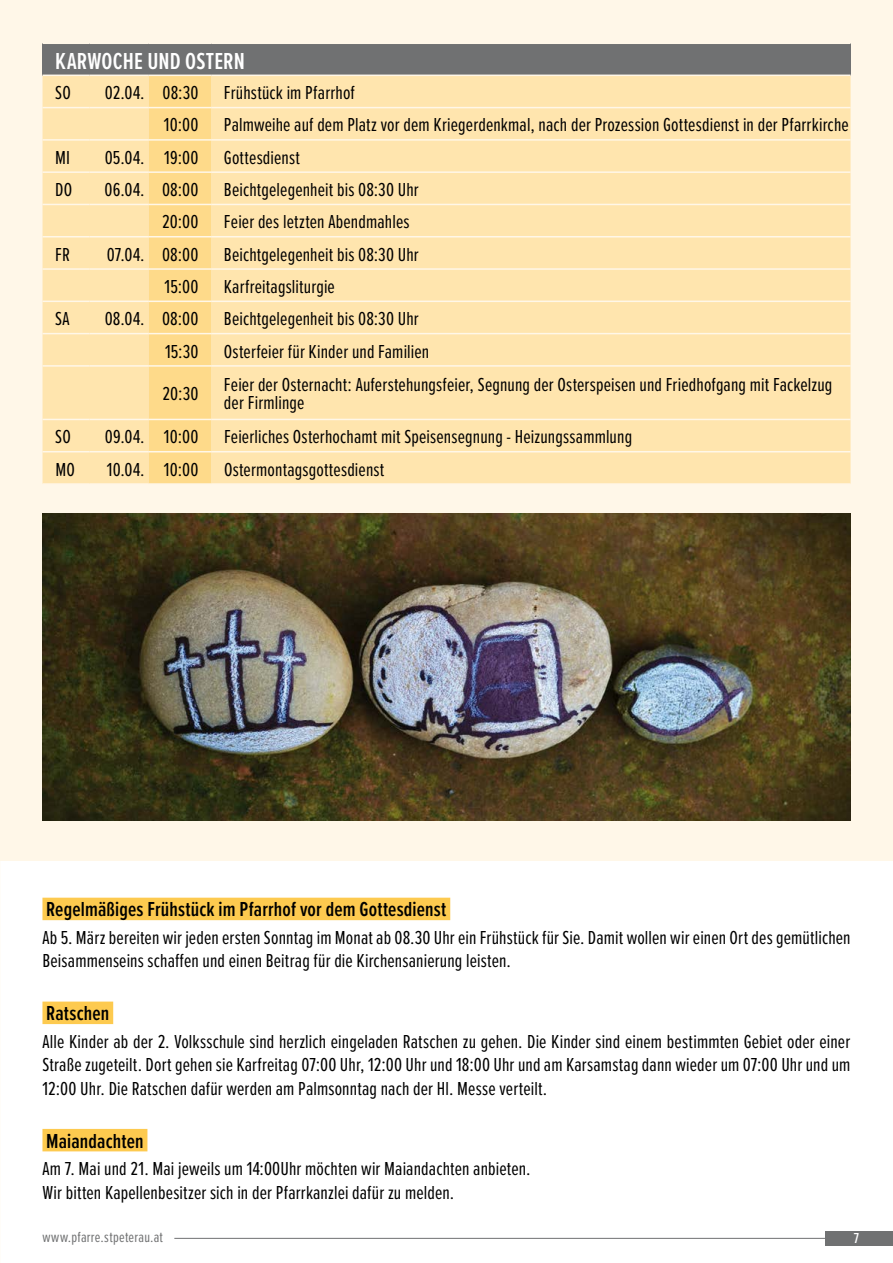
<style>
.page{position:relative;width:893px;height:1263px;background:#fff}
.page>*{position:absolute;margin:0;border:0;box-sizing:border-box;transform-origin:0 0}
.t1{font:600 24px "Proxima Nova Ex Cn";letter-spacing:.005em;color:#fff}
.t2{font:600 21px "Proxima Nova Ex Cn";letter-spacing:.01em;color:#000}
.t3{font:19.5px/23.4px "Proxima Nova Ex Cn";letter-spacing:.005em;color:#000}
.t4{font:15px "Proxima Nova Ex Cn";letter-spacing:.015em;color:#707172}
.t5{font:500 15px "Proxima Nova Ex Cn";color:#fff}
</style>
<div class="page">
<div style="left:0;top:0;width:893px;height:860px;background:#fff7e8"></div>
<div style="left:43px;top:43px;width:807px;height:32px;background:#707172"></div>
<div style="left:43px;top:76px;width:807px;height:407px;background:#ffe5ae"></div>
<div style="left:149px;top:76px;width:62px;height:407px;background:#feda8a"></div>
<hr style="left:43px;top:43px;width:46px;height:1px;background:#fff7e8">
<hr style="left:89px;top:43px;width:60px;height:1px;background:#fff7e8">
<hr style="left:149px;top:43px;width:62px;height:1px;background:#fff7e8">
<hr style="left:211px;top:43px;width:639px;height:1px;background:#fff7e8">
<hr style="left:43px;top:107px;width:46px;height:1px;background:#fff7e8">
<hr style="left:89px;top:107px;width:60px;height:1px;background:#fff7e8">
<hr style="left:149px;top:107px;width:62px;height:1px;background:#fff7e8">
<hr style="left:211px;top:107px;width:639px;height:1px;background:#fff7e8">
<hr style="left:43px;top:139px;width:46px;height:2px;background:#fff7e8">
<hr style="left:89px;top:139px;width:60px;height:2px;background:#fff7e8">
<hr style="left:149px;top:139px;width:62px;height:2px;background:#fff7e8">
<hr style="left:211px;top:139px;width:639px;height:2px;background:#fff7e8">
<hr style="left:43px;top:171px;width:46px;height:2px;background:#fff7e8">
<hr style="left:89px;top:171px;width:60px;height:2px;background:#fff7e8">
<hr style="left:149px;top:171px;width:62px;height:2px;background:#fff7e8">
<hr style="left:211px;top:171px;width:639px;height:2px;background:#fff7e8">
<hr style="left:43px;top:204px;width:46px;height:1px;background:#fff7e8">
<hr style="left:89px;top:204px;width:60px;height:1px;background:#fff7e8">
<hr style="left:149px;top:204px;width:62px;height:1px;background:#fff7e8">
<hr style="left:211px;top:204px;width:639px;height:1px;background:#fff7e8">
<hr style="left:43px;top:236px;width:46px;height:1px;background:#fff7e8">
<hr style="left:89px;top:236px;width:60px;height:1px;background:#fff7e8">
<hr style="left:149px;top:236px;width:62px;height:1px;background:#fff7e8">
<hr style="left:211px;top:236px;width:639px;height:1px;background:#fff7e8">
<hr style="left:43px;top:268px;width:46px;height:2px;background:#fff7e8">
<hr style="left:89px;top:268px;width:60px;height:2px;background:#fff7e8">
<hr style="left:149px;top:268px;width:62px;height:2px;background:#fff7e8">
<hr style="left:211px;top:268px;width:639px;height:2px;background:#fff7e8">
<hr style="left:43px;top:301px;width:46px;height:1px;background:#fff7e8">
<hr style="left:89px;top:301px;width:60px;height:1px;background:#fff7e8">
<hr style="left:149px;top:301px;width:62px;height:1px;background:#fff7e8">
<hr style="left:211px;top:301px;width:639px;height:1px;background:#fff7e8">
<hr style="left:43px;top:333px;width:46px;height:1px;background:#fff7e8">
<hr style="left:89px;top:333px;width:60px;height:1px;background:#fff7e8">
<hr style="left:149px;top:333px;width:62px;height:1px;background:#fff7e8">
<hr style="left:211px;top:333px;width:639px;height:1px;background:#fff7e8">
<hr style="left:43px;top:365px;width:46px;height:2px;background:#fff7e8">
<hr style="left:89px;top:365px;width:60px;height:2px;background:#fff7e8">
<hr style="left:149px;top:365px;width:62px;height:2px;background:#fff7e8">
<hr style="left:211px;top:365px;width:639px;height:2px;background:#fff7e8">
<hr style="left:43px;top:419px;width:46px;height:1px;background:#fff7e8">
<hr style="left:89px;top:419px;width:60px;height:1px;background:#fff7e8">
<hr style="left:149px;top:419px;width:62px;height:1px;background:#fff7e8">
<hr style="left:211px;top:419px;width:639px;height:1px;background:#fff7e8">
<hr style="left:43px;top:451px;width:46px;height:1px;background:#fff7e8">
<hr style="left:89px;top:451px;width:60px;height:1px;background:#fff7e8">
<hr style="left:149px;top:451px;width:62px;height:1px;background:#fff7e8">
<hr style="left:211px;top:451px;width:639px;height:1px;background:#fff7e8">
<div style="left:42px;top:898px;width:408px;height:22px;background:#fdca4f"></div>
<div style="left:42px;top:1001px;width:71px;height:23px;background:#fdca4f"></div>
<div style="left:42px;top:1129px;width:105px;height:22px;background:#fdca4f"></div>
<img style="left:43px;top:513px;width:807px;height:308px">
<hr style="left:174px;top:1238px;width:719px;height:1px;background:#707172">
<div style="left:825px;top:1231px;width:68px;height:15px;background:#707172"></div>
<p class="t1" style="left:55px;top:43px;width:191px">KARWOCHE UND OSTERN</p>
<p class="t3" style="left:55px;top:80px;width:17px">SO</p>
<p class="t3" style="left:105px;top:80px;width:95px">02.04. 08:30</p>
<p class="t3" style="left:224px;top:80px;width:133px">Frühstück im Pfarrhof</p>
<p class="t3" style="left:164px;top:112px;width:36px">10:00</p>
<p class="t3" style="left:224px;top:112px;width:626px">Palmweihe auf dem Platz vor dem Kriegerdenkmal, nach der Prozession Gottesdienst in der Pfarrkirche</p>
<p class="t3" style="left:55px;top:145px;width:16px">MI</p>
<p class="t3" style="left:105px;top:145px;width:95px">05.04. 19:00</p>
<p class="t3" style="left:224px;top:145px;width:78px">Gottesdienst</p>
<p class="t3" style="left:55px;top:177px;width:18px">DO</p>
<p class="t3" style="left:105px;top:177px;width:95px">06.04. 08:00</p>
<p class="t3" style="left:224px;top:177px;width:196px">Beichtgelegenheit bis 08:30 Uhr</p>
<p class="t3" style="left:162px;top:209px;width:38px">20:00</p>
<p class="t3" style="left:224px;top:209px;width:187px">Feier des letzten Abendmahles</p>
<p class="t3" style="left:55px;top:242px;width:16px">FR</p>
<p class="t3" style="left:107px;top:242px;width:93px">07.04. 08:00</p>
<p class="t3" style="left:224px;top:242px;width:196px">Beichtgelegenheit bis 08:30 Uhr</p>
<p class="t3" style="left:165px;top:274px;width:35px">15:00</p>
<p class="t3" style="left:224px;top:274px;width:112px">Karfreitagsliturgie</p>
<p class="t3" style="left:55px;top:306px;width:16px">SA</p>
<p class="t3" style="left:105px;top:306px;width:95px">08.04. 08:00</p>
<p class="t3" style="left:224px;top:306px;width:196px">Beichtgelegenheit bis 08:30 Uhr</p>
<p class="t3" style="left:165px;top:339px;width:35px">15:30</p>
<p class="t3" style="left:224px;top:339px;width:207px">Osterfeier für Kinder und Familien</p>
<p class="t3" style="left:163px;top:381px;width:37px">20:30</p>
<p class="t3" style="left:224px;top:375px;width:610px;line-height:18px">Feier der Osternacht: Auferstehungsfeier, Segnung der Osterspeisen und Friedhofgang mit Fackelzug der Firmlinge</p>
<p class="t3" style="left:55px;top:424px;width:17px">SO</p>
<p class="t3" style="left:105px;top:424px;width:95px">09.04. 10:00</p>
<p class="t3" style="left:224px;top:424px;width:410px">Feierliches Osterhochamt mit Speisensegnung - Heizungssammlung</p>
<p class="t3" style="left:55px;top:457px;width:21px">MO</p>
<p class="t3" style="left:107px;top:457px;width:93px">10.04. 10:00</p>
<p class="t3" style="left:224px;top:457px;width:162px">Ostermontagsgottesdienst</p>
<p class="t2" style="left:46px;top:894px;width:402px">Regelmäßiges Frühstück im Pfarrhof vor dem Gottesdienst</p>
<p class="t3" style="left:42px;top:925px;width:810px">Ab 5. März bereiten wir jeden ersten Sonntag im Monat ab 08.30 Uhr ein Frühstück für Sie. Damit wollen wir einen Ort des gemütlichen<br>Beisammenseins schaffen und einen Beitrag für die Kirchensanierung leisten.</p>
<p class="t2" style="left:46px;top:998px;width:65px">Ratschen</p>
<p class="t3" style="left:42px;top:1029px;width:809px;text-align:justify">Alle Kinder ab der 2. Volksschule sind herzlich eingeladen Ratschen zu gehen. Die Kinder sind einem bestimmten Gebiet oder einer Straße zugeteilt. Dort gehen sie Karfreitag 07:00 Uhr, 12:00 Uhr und 18:00 Uhr und am Karsamstag dann wieder um 07:00 Uhr und um 12:00 Uhr. Die Ratschen dafür werden am Palmsonntag nach der Hl. Messe verteilt.</p>
<p class="t2" style="left:46px;top:1125px;width:99px">Maiandachten</p>
<p class="t3" style="left:42px;top:1156px;width:490px">Am 7. Mai und 21. Mai jeweils um 14:00Uhr möchten wir Maiandachten anbieten.<br>Wir bitten Kapellenbesitzer sich in der Pfarrkanzlei dafür zu melden.</p>
<p class="t4" style="left:43px;top:1226px;width:122px">www.pfarre.stpeterau.at</p>
<p class="t5" style="left:854px;top:1227px;width:7px">7</p>
</div>
